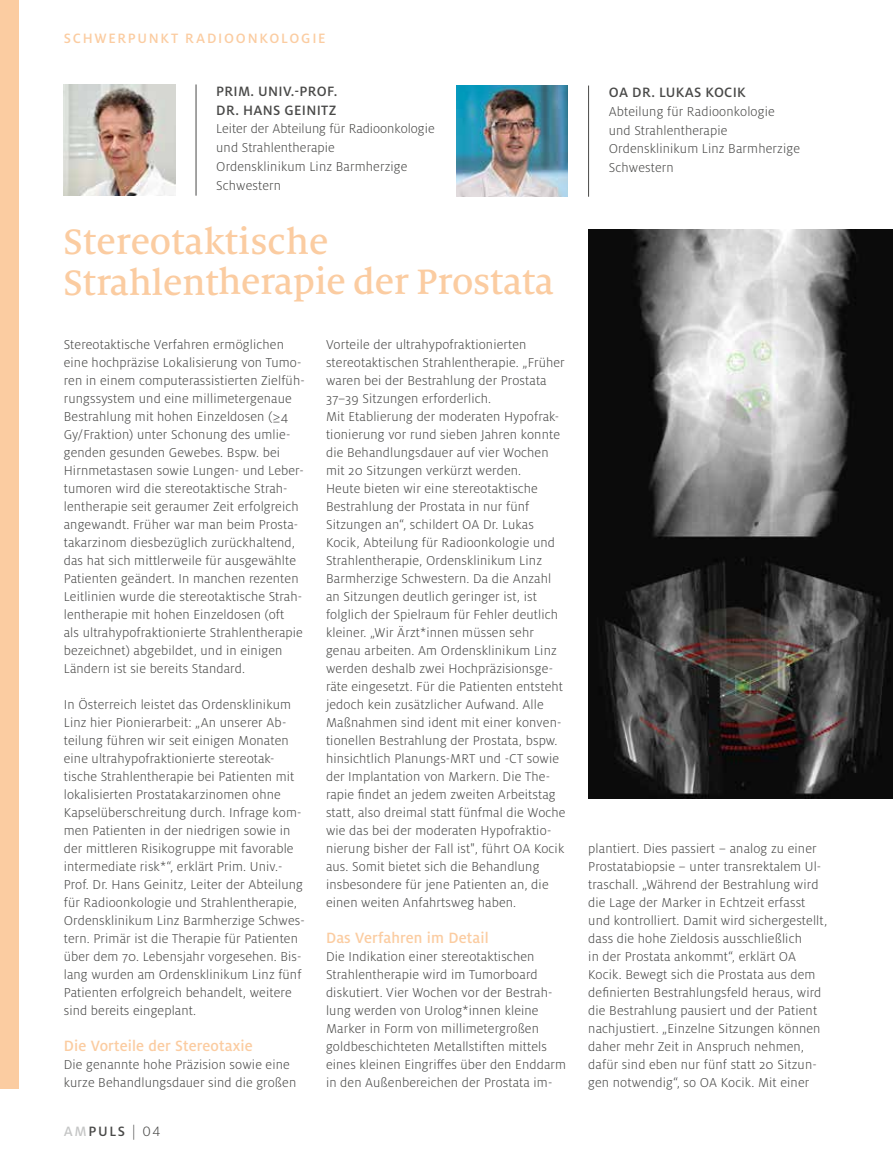
<style>
.page{position:relative;width:893px;height:1174px;background:#fff}
.page>*{position:absolute;margin:0;border:0;box-sizing:border-box;transform-origin:0 0}
.t1{font:500 39px/40.3px "Milo Serif Pro";letter-spacing:-.01em;color:#fbcca1}
.t2{font:500 16.5px "Milo OT";letter-spacing:.01em;color:#fbcca1}
.t3{font:500 15px/18.8px "Milo OT";letter-spacing:.02em;color:#494948}
.t4{font:500 15px "Milo OT";letter-spacing:.115em;color:#fbcca1}
.t5{font:300 14.25px/18px "Milo OT";letter-spacing:.01em;color:#494948}
.s1{color:#c5c6c6}
.s2{font-weight:300}
</style>
<div class="page">
<img style="left:456px;top:85px;width:112px;height:112px">
<img style="left:64px;top:84px;width:111px;height:112px">
<hr style="left:196px;top:84px;width:1px;height:112px;background:#494948">
<hr style="left:588px;top:86px;width:1px;height:111px;background:#494948">
<div style="left:0;top:0;width:18px;height:1089px;background:#fbcca1"></div>
<img style="left:589px;top:230px;width:304px;height:569px">
<p class="t4" style="left:64px;top:30px;width:263px">SCHWERPUNKT RADIOONKOLOGIE</p>
<p class="t3" style="left:216px;top:82px;width:123px">PRIM. UNIV.-PROF.<br>DR. HANS GEINITZ</p>
<p class="t5" style="left:216px;top:120px;width:220px;line-height:18.8px">Leiter der Abteilung für Radioonkologie und Strahlentherapie<br>Ordensklinikum Linz Barmherzige<br>Schwestern</p>
<h1 class="t1" style="left:64px;top:221px;width:492px">Stereotaktische<br>Strahlentherapie der Prostata</h1>
<p class="t5" style="left:64px;top:335px;width:242px">Stereotaktische Verfahren ermöglichen eine hochpräzise Lokalisierung von Tumo&shy;ren in einem computerassistierten Zielfüh&shy;rungssystem und eine millimetergenaue Bestrahlung mit hohen Einzeldosen (≥4<br>Gy/Fraktion) unter Schonung des umlie&shy;genden gesunden Gewebes. Bspw. bei Hirnmetastasen sowie Lungen- und Leber&shy;tumoren wird die stereotaktische Strah&shy;lentherapie seit geraumer Zeit erfolgreich angewandt. Früher war man beim Prosta&shy;takarzinom diesbezüglich zurückhaltend, das hat sich mittlerweile für ausgewählte Patienten geändert. In manchen rezenten Leitlinien wurde die stereotaktische Strah&shy;lentherapie mit hohen Einzeldosen (oft<br>als ultrahypofraktionierte Strahlentherapie bezeichnet) abgebildet, und in einigen Ländern ist sie bereits Standard.</p>
<p class="t5" style="left:64px;top:695px;width:242px">In Österreich leistet das Ordensklinikum Linz hier Pionierarbeit: „An unserer Ab&shy;teilung führen wir seit einigen Monaten eine ultrahypofraktionierte stereotak&shy;tische Strahlentherapie bei Patienten mit lokalisierten Prostatakarzinomen ohne Kapselüberschreitung durch. Infrage kom&shy;men Patienten in der niedrigen sowie in der mittleren Risikogruppe mit favorable intermediate risk*“, erklärt Prim. Univ.- Prof. Dr. Hans Geinitz, Leiter der Abteilung für Radioonkologie und Strahlentherapie, Ordensklinikum Linz Barmherzige Schwes&shy;tern. Primär ist die Therapie für Patienten über dem 70. Lebensjahr vorgesehen. Bis&shy;lang wurden am Ordensklinikum Linz fünf Patienten erfolgreich behandelt, weitere sind bereits eingeplant.</p>
<p class="t2" style="left:64px;top:1036px;width:190px">Die Vorteile der Stereotaxie</p>
<p class="t5" style="left:64px;top:1055px;width:234px">Die genannte hohe Präzision sowie eine kurze Behandlungsdauer sind die großen</p>
<p class="t3" style="left:64px;top:1121px;width:98px"><span class="s1">AM</span>PULS <span class="s2">| 04</span></p>
<p class="t5" style="left:326px;top:335px;width:241px">Vorteile der ultrahypofraktionierten stereotaktischen Strahlentherapie. „Früher waren bei der Bestrahlung der Prostata 37–39 Sitzungen erforderlich.<br>Mit Etablierung der moderaten Hypofrak&shy;tionierung vor rund sieben Jahren konnte die Behandlungsdauer auf vier Wochen mit 20 Sitzungen verkürzt werden.<br>Heute bieten wir eine stereotaktische Bestrahlung der Prostata in nur fünf Sitzungen an“, schildert OA Dr. Lukas Kocik, Abteilung für Radioonkologie und Strahlentherapie, Ordensklinikum Linz Barmherzige Schwestern. Da die Anzahl an Sitzungen deutlich geringer ist, ist folglich der Spielraum für Fehler deutlich kleiner. „Wir Ärzt*innen müssen sehr genau arbeiten. Am Ordensklinikum Linz werden deshalb zwei Hochpräzisionsge&shy;räte eingesetzt. Für die Patienten entsteht jedoch kein zusätzlicher Aufwand. Alle Maßnahmen sind ident mit einer konven&shy;tionellen Bestrahlung der Prostata, bspw. hinsichtlich Planungs-MRT und -CT sowie der Implantation von Markern. Die The&shy;rapie findet an jedem zweiten Arbeitstag statt, also dreimal statt fünfmal die Woche wie das bei der moderaten Hypofraktio&shy;nierung bisher der Fall ist", führt OA Kocik aus. Somit bietet sich die Behandlung insbesondere für jene Patienten an, die einen weiten Anfahrtsweg haben.</p>
<p class="t2" style="left:326px;top:928px;width:164px">Das Verfahren im Detail</p>
<p class="t5" style="left:326px;top:947px;width:242px">Die Indikation einer stereotaktischen Strahlentherapie wird im Tumorboard diskutiert. Vier Wochen vor der Bestrah&shy;lung werden von Urolog*innen kleine Marker in Form von millimetergroßen goldbeschichteten Metallstiften mittels eines kleinen Eingriffes über den Enddarm in den Außenbereichen der Prostata im-</p>
<p class="t3" style="left:609px;top:83px;width:138px">OA DR. LUKAS KOCIK</p>
<p class="t5" style="left:609px;top:102px;width:193px;line-height:18.8px">Abteilung für Radioonkologie und Strahlentherapie<br>Ordensklinikum Linz Barmherzige<br>Schwestern</p>
<p class="t5" style="left:588px;top:839px;width:241px">plantiert. Dies passiert – analog zu einer Prostatabiopsie – unter transrektalem Ul&shy;traschall. „Während der Bestrahlung wird die Lage der Marker in Echtzeit erfasst und kontrolliert. Damit wird sichergestellt, dass die hohe Zieldosis ausschließlich<br>in der Prostata ankommt“, erklärt OA Kocik. Bewegt sich die Prostata aus dem definierten Bestrahlungsfeld heraus, wird die Bestrahlung pausiert und der Patient nachjustiert. „Einzelne Sitzungen können daher mehr Zeit in Anspruch nehmen, dafür sind eben nur fünf statt 20 Sitzun&shy;gen notwendig“, so OA Kocik. Mit einer</p>
</div>
